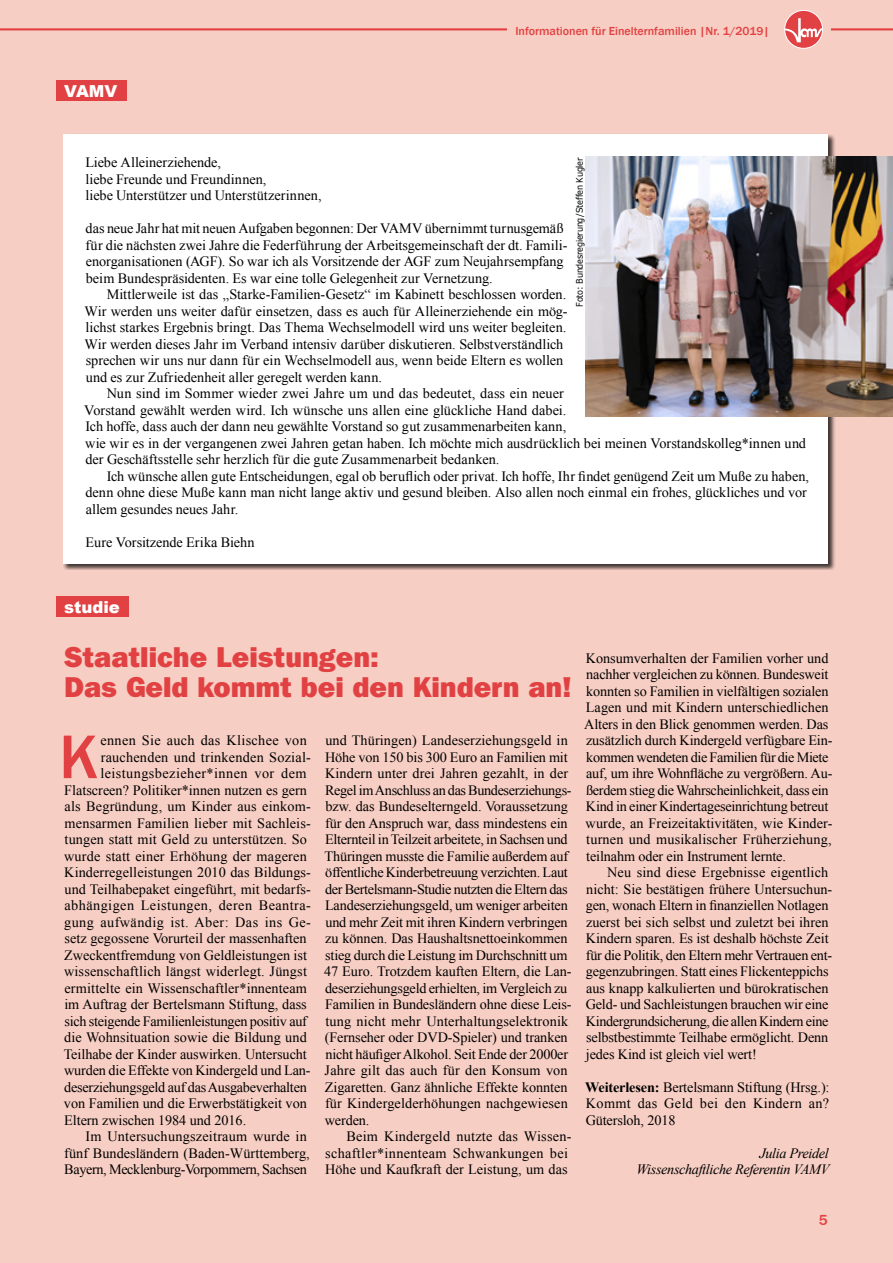
<style>
.page{position:relative;width:893px;height:1263px;background:#f7cec3}
.page>*{position:absolute;margin:0;border:0;box-sizing:border-box;transform-origin:0 0}
.t1{font:500 63.75px "Franklin Gothic";color:#e14142}
.t2{font:800 28.5px/30px "Franklin Gothic IT Cby BT";color:#e14142}
.t3{font:900 16.5px "Arial";color:#fff}
.t4{font:500 15px "Franklin Gothic";color:#e14142}
.t5{font:14.25px/16.5px "Times New Roman";letter-spacing:-.005em;color:#000}
.t6{font:14.25px "Times New Roman";letter-spacing:.015em;color:#000}
.t7{font:14.25px/16.5px "Times New Roman";letter-spacing:.02em;color:#000}
.t8{font:14.25px "Times New Roman";letter-spacing:.03em;color:#000}
.t9{font:italic 14.25px/16.5px "Times New Roman";letter-spacing:-.025em;color:#000;text-align:right}
.t10{font:14.25px "Times New Roman";letter-spacing:-.025em;color:#000}
.t11{font:500 12px "Franklin Gothic";color:#e14142}
.t12{font:9px "Verdana";letter-spacing:-.025em;color:#000;scale:.9 1}
.s1{font-weight:700}
</style>
<div class="page">
<hr style="left:0;top:28px;width:893px;height:2px;background:#e14142">
<div style="left:507px;top:18px;width:279px;height:25px;background:#f7cec3"></div>
<div style="left:784px;top:10px;width:46px;height:39px;background:#f7cec3"></div>
<div style="left:785px;top:10px;width:38px;height:38px;background:#e14142;border-radius:50%"></div>
<svg style="left:785px;top:18px;width:38px;height:24px"></svg>
<div style="left:784px;top:10px;width:39px;height:38px;border:1px solid #fff;border-radius:50%"></div>
<div style="left:56px;top:81px;width:70px;height:20px;background:#e14142"></div>
<div style="left:63px;top:134px;width:772px;height:436px;background:#000;opacity:.75"></div>
<div style="left:64px;top:135px;width:764px;height:429px;background:#fff"></div>
<img style="left:585px;top:157px;width:307px;height:260px">
<div style="left:56px;top:597px;width:72px;height:20px;background:#e14142"></div>
<p class="t3" style="left:64px;top:79px;width:55px">VAMV</p>
<p class="t11" style="left:515px;top:24px;width:256px">Informationen für Einelternfamilien |Nr. 1/2019|</p>
<p class="t12" style="left:573px;top:306px;width:167px;rotate:-90deg">Foto: Bundesregierung/Steffen Kugler</p>
<p class="t5" style="left:86px;top:154px;width:238px">Liebe Alleinerziehende,<br>liebe Freunde und Freundinnen,<br>liebe Unterstützer und Unterstützerinnen,</p>
<p class="t5" style="left:85px;top:220px;width:483px">das neue Jahr hat mit neuen Aufgaben begonnen: Der VAMV übernimmt turnusgemäß für die nächsten zwei Jahre die Federführung der Arbeitsgemeinschaft der dt. Famili&shy;enorganisationen (AGF). So war ich als Vorsitzende der AGF zum Neujahrsempfang beim Bundespräsidenten. Es war eine tolle Gelegenheit zur Vernetzung.</p>
<p class="t5" style="left:84px;top:286px;width:484px;text-indent:22px">Mittlerweile ist das „Starke-Familien-Gesetz“ im Kabinett beschlossen worden.<br>Wir werden uns weiter dafür einsetzen, dass es auch für Alleinerziehende ein mög&shy;lichst starkes Ergebnis bringt. Das Thema Wechselmodell wird uns weiter begleiten.<br>Wir werden dieses Jahr im Verband intensiv darüber diskutieren. Selbstverständlich sprechen wir uns nur dann für ein Wechselmodell aus, wenn beide Eltern es wollen und es zur Zufriedenheit aller geregelt werden kann.</p>
<p class="t5" style="left:84px;top:385px;width:723px;text-indent:23px">Nun sind im Sommer wieder zwei Jahre um und das bedeutet, dass ein neuer<br>Vorstand gewählt werden wird. Ich wünsche uns allen eine glückliche Hand dabei.<br>Ich hoffe, dass auch der dann neu gewählte Vorstand so gut zusammenarbeiten kann,<br>wie wir es in der vergangenen zwei Jahren getan haben. Ich möchte mich ausdrücklich bei meinen Vorstandskolleg*innen und der Geschäftsstelle sehr herzlich für die gute Zusammenarbeit bedanken.</p>
<p class="t5" style="left:86px;top:468px;width:725px;text-indent:21px">Ich wünsche allen gute Entscheidungen, egal ob beruflich oder privat. Ich hoffe, Ihr findet genügend Zeit um Muße zu haben, denn ohne diese Muße kann man nicht lange aktiv und gesund bleiben. Also allen noch einmal ein frohes, glückliches und vor allem gesundes neues Jahr.</p>
<p class="t5" style="left:86px;top:534px;width:171px">Eure Vorsitzende Erika Biehn</p>
<p class="t3" style="left:64px;top:595px;width:57px">studie</p>
<h2 class="t2" style="left:64px;top:641px;width:510px">Staatliche Leistungen:<br>Das Geld kommt bei den Kindern an!</h2>
<h1 class="t1" style="left:59px;top:717px;width:41px">K</h1>
<p class="t7" style="left:100px;top:732px;width:208px">ennen Sie auch das Klischee von</p>
<p class="t6" style="left:101px;top:747px;width:211px">rauchenden und trinkenden Sozial-</p>
<p class="t8" style="left:100px;top:764px;width:208px">leistungsbezieher*innen vor dem</p>
<p class="t5" style="left:64px;top:781px;width:244px">Flatscreen? Politiker*innen nutzen es gern</p>
<p class="t6" style="left:64px;top:797px;width:248px">als Begründung, um Kinder aus einkom-</p>
<p class="t6" style="left:65px;top:813px;width:247px">mensarmen Familien lieber mit Sachleis-</p>
<p class="t5" style="left:65px;top:831px;width:244px">tungen statt mit Geld zu unterstützen. So</p>
<p class="t6" style="left:64px;top:846px;width:244px">wurde statt einer Erhöhung der mageren</p>
<p class="t5" style="left:64px;top:864px;width:248px">Kinderregelleistungen 2010 das Bildungs-</p>
<p class="t5" style="left:65px;top:880px;width:248px">und Teilhabepaket eingeführt, mit bedarfs-</p>
<p class="t8" style="left:64px;top:896px;width:248px">abhängigen Leistungen, deren Beantra-</p>
<p class="t8" style="left:64px;top:912px;width:248px">gung aufwändig ist. Aber: Das ins Ge-</p>
<p class="t5" style="left:65px;top:930px;width:244px">setz gegossene Vorurteil der massenhaften</p>
<p class="t5" style="left:64px;top:946px;width:244px">Zweckentfremdung von Geldleistungen ist</p>
<p class="t6" style="left:64px;top:962px;width:244px">wissenschaftlich längst widerlegt. Jüngst</p>
<p class="t5" style="left:64px;top:979px;width:244px">ermittelte ein Wissenschaftler*innenteam</p>
<p class="t5" style="left:64px;top:996px;width:244px">im Auftrag der Bertelsmann Stiftung, dass</p>
<p class="t5" style="left:64px;top:1012px;width:244px">sich steigende Familienleistungen positiv auf</p>
<p class="t5" style="left:64px;top:1029px;width:244px">die Wohnsituation sowie die Bildung und</p>
<p class="t5" style="left:64px;top:1045px;width:245px">Teilhabe der Kinder auswirken. Untersucht</p>
<p class="t5" style="left:64px;top:1062px;width:248px">wurden die Effekte von Kindergeld und Lan-</p>
<p class="t5" style="left:64px;top:1078px;width:244px">deserziehungsgeld auf das Ausgabeverhalten</p>
<p class="t5" style="left:64px;top:1095px;width:244px">von Familien und die Erwerbstätigkeit von</p>
<p class="t5" style="left:64px;top:1111px;width:183px">Eltern zwischen 1984 und 2016.</p>
<p class="t6" style="left:85px;top:1127px;width:223px">Im Untersuchungszeitraum wurde in</p>
<p class="t5" style="left:64px;top:1144px;width:247px">fünf Bundesländern (Baden-Württemberg,</p>
<p class="t10" style="left:64px;top:1160px;width:244px">Bayern, Mecklenburg-Vorpommern, Sachsen</p>
<p class="t5" style="left:324px;top:732px;width:249px">und Thüringen) Landeserziehungsgeld in Höhe von 150 bis 300 Euro an Familien mit Kindern unter drei Jahren gezahlt, in der Regel im Anschluss an das Bundeserziehungs&shy;bzw. das Bundeselterngeld. Voraussetzung für den Anspruch war, dass mindestens ein Elternteil in Teilzeit arbeitete, in Sachsen und Thüringen musste die Familie außerdem auf öffentliche Kinderbetreuung verzichten. Laut der Bertelsmann-Studie nutzten die Eltern das Landeserziehungsgeld, um weniger arbeiten und mehr Zeit mit ihren Kindern verbringen zu können. Das Haushaltsnettoeinkommen stieg durch die Leistung im Durchschnitt um 47 Euro. Trotzdem kauften Eltern, die Lan&shy;deserziehungsgeld erhielten, im Vergleich zu Familien in Bundesländern ohne diese Leis&shy;tung nicht mehr Unterhaltungselektronik (Fernseher oder DVD-Spieler) und tranken nicht häufiger Alkohol. Seit Ende der 2000er Jahre gilt das auch für den Konsum von Zigaretten. Ganz ähnliche Effekte konnten für Kindergelderhöhungen nachgewiesen werden.</p>
<p class="t7" style="left:325px;top:1128px;width:247px;text-indent:21px">Beim Kindergeld nutzte das Wissen&shy;schaftler*innenteam Schwankungen bei<br>Höhe und Kaufkraft der Leistung, um das</p>
<p class="t5" style="left:584px;top:649px;width:250px">Konsumverhalten der Familien vorher und nachher vergleichen zu können. Bundesweit konnten so Familien in vielfältigen sozialen Lagen und mit Kindern unterschiedlichen Alters in den Blick genommen werden. Das zusätzlich durch Kindergeld verfügbare Ein&shy;kommen wendeten die Familien für die Miete auf, um ihre Wohnfläche zu vergrößern. Au&shy;ßerdem stieg die Wahrscheinlichkeit, dass ein Kind in einer Kindertageseinrichtung betreut wurde, an Freizeitaktivitäten, wie Kinder&shy;turnen und musikalischer Früherziehung, teilnahm oder ein Instrument lernte.</p>
<p class="t5" style="left:586px;top:864px;width:248px;text-indent:22px">Neu sind diese Ergebnisse eigentlich nicht: Sie bestätigen frühere Untersuchun&shy;gen, wonach Eltern in finanziellen Notlagen zuerst bei sich selbst und zuletzt bei ihren Kindern sparen. Es ist deshalb höchste Zeit für die Politik, den Eltern mehr Vertrauen ent&shy;gegenzubringen. Statt eines Flickenteppichs aus knapp kalkulierten und bürokratischen Geld- und Sachleistungen brauchen wir eine Kindergrundsicherung, die allen Kindern eine selbstbestimmte Teilhabe ermöglicht. Denn jedes Kind ist gleich viel wert!</p>
<p class="t5" style="left:585px;top:1078px;width:246px;text-align:justify"><span class="s1">Weiterlesen:</span> Bertelsmann Stiftung (Hrsg.):<br>Kommt das Geld bei den Kindern an?<br>Gütersloh, 2018</p>
<p class="t9" style="left:637px;top:1144px;width:194px">Julia Preidel<br>Wissenschaftliche Referentin VAMV</p>
<p class="t4" style="left:819px;top:1210px;width:10px">5</p>
</div>
